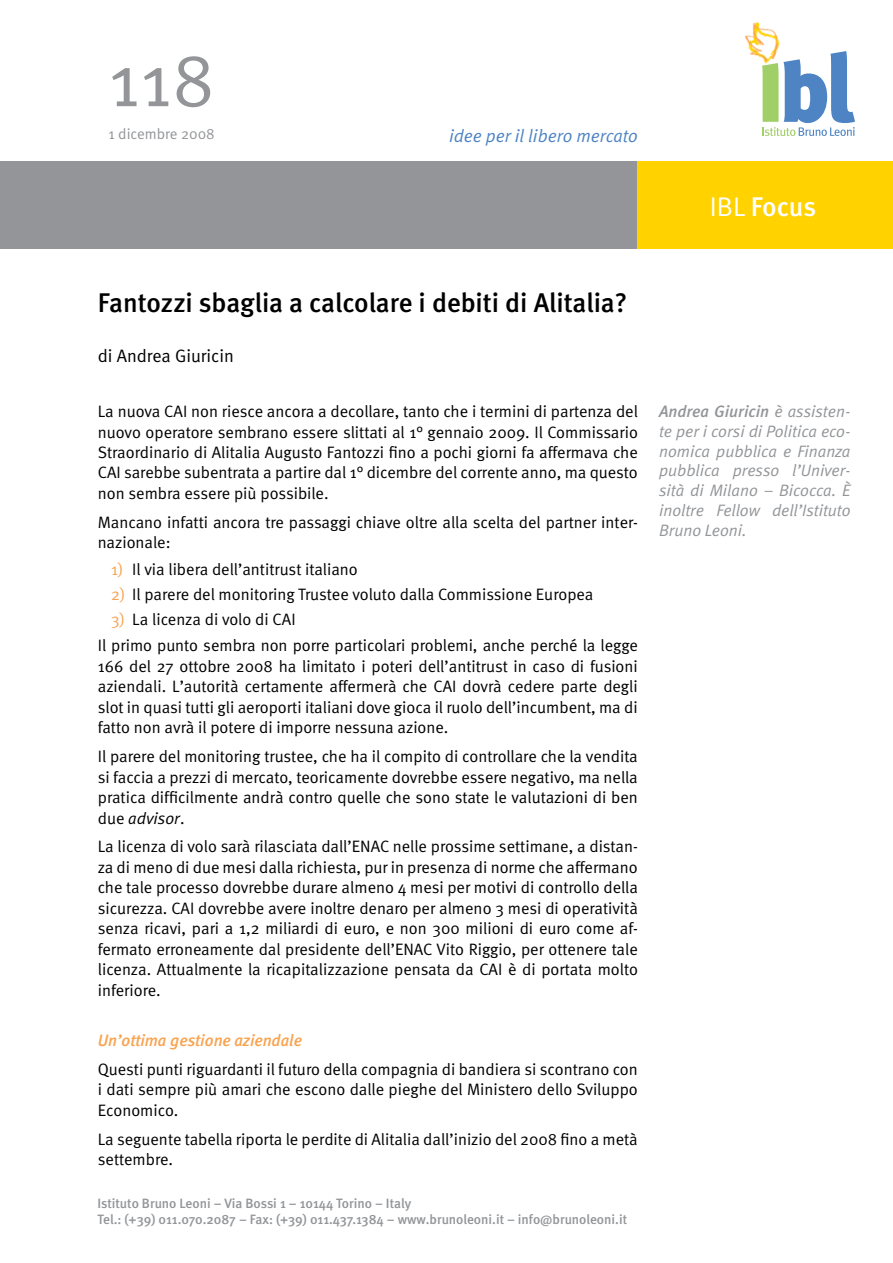
<style>
.page{position:relative;width:893px;height:1263px;background:#fff}
.page>*{position:absolute;margin:0;border:0;box-sizing:border-box;transform-origin:0 0}
.t1{font:75px "Meta Normal";color:#939598}
.t2{font:500 27px "Meta";letter-spacing:-.005em;color:#000}
.t3{font:500 27px "Meta";letter-spacing:-.005em;color:#fff}
.t4{font:italic 18px "Meta Normal";color:#4e84c4}
.t5{font:18px "Meta Normal LF";color:#000}
.t6{font:16.5px/20.4px "Meta Normal";color:#000;text-align:justify}
.t7{font:italic 16.5px/19.8px "Meta Normal LF";color:#939598;text-align:justify}
.t8{font:italic 500 16.5px "Meta";color:#f9a350}
.t9{font:italic 16.5px "Meta Medium LF";color:#939598}
.t10{font:italic 16.5px "Meta Normal LF";color:#000}
.t11{font:16.5px "Meta Normal";color:#f9a350}
.t12{font:15px "Meta Normal";color:#939598}
.t13{font:500 13.5px/16.2px "Meta";color:#939598}
.s1{font-family:"Meta Normal";font-weight:400}
.s2{color:#f9a350}
.s3{font-family:"Meta Normal";font-style:normal}
.s4{font-family:"Meta Normal LF"}
</style>
<div class="page">
<div style="left:0;top:161px;width:714px;height:87px;background:#939598"></div>
<div style="left:638px;top:161px;width:255px;height:87px;background:#ffd200"></div>
<svg style="left:762px;top:51px;width:93px;height:85px"></svg>
<img style="left:744px;top:22px;width:45px;height:49px">
<h1 class="t1" style="left:108px;top:37px;width:108px">118</h1>
<p class="t12" style="left:108px;top:126px;width:108px">1 dicembre 2008</p>
<p class="t4" style="left:449px;top:125px;width:190px">idee per il libero mercato</p>
<h2 class="t3" style="left:710px;top:190px;width:108px"><span class="s1">IBL</span> Focus</h2>
<h2 class="t2" style="left:98px;top:287px;width:531px">Fantozzi sbaglia a calcolare i debiti di Alitalia?</h2>
<p class="t5" style="left:98px;top:345px;width:138px">di Andrea Giuricin</p>
<p class="t6" style="left:98px;top:401px;width:542px">La nuova CAI non riesce ancora a decollare, tanto che i termini di partenza del nuovo operatore sembrano essere slittati al 1° gennaio 2009. Il Commissario Straordinario di Alitalia Augusto Fantozzi fino a pochi giorni fa affermava che CAI sarebbe subentrata a partire dal 1° dicembre del corrente anno, ma questo non sembra essere più possibile.</p>
<p class="t6" style="left:98px;top:512px;width:542px">Mancano infatti ancora tre passaggi chiave oltre alla scelta del partner inter&shy;nazionale:</p>
<p class="t6" style="left:132px;top:559px;width:227px">Il via libera dell’antitrust italiano</p>
<p class="t6" style="left:111px;top:584px;width:484px"><span class="s2">2)</span> Il parere del monitoring Trustee voluto dalla Commissione Europea</p>
<p class="t6" style="left:98px;top:605px;width:542px;line-height:26.8px;text-indent:14px"><span class="s2">3)</span> La licenza di volo di CAI<br>Il primo punto sembra non porre particolari problemi, anche perché la legge</p>
<p class="t6" style="left:98px;top:656px;width:542px">166 del 27 ottobre 2008 ha limitato i poteri dell’antitrust in caso di fusioni aziendali. L’autorità certamente affermerà che CAI dovrà cedere parte degli slot in quasi tutti gli aeroporti italiani dove gioca il ruolo dell’incumbent, ma di fatto non avrà il potere di imporre nessuna azione.</p>
<p class="t6" style="left:98px;top:746px;width:542px">Il parere del monitoring trustee, che ha il compito di controllare che la vendita si faccia a prezzi di mercato, teoricamente dovrebbe essere negativo, ma nella pratica difficilmente andrà contro quelle che sono state le valutazioni di ben</p>
<p class="t10" style="left:98px;top:808px;width:88px"><span class="s3">due</span> advisor<span class="s3">.</span></p>
<p class="t6" style="left:98px;top:836px;width:542px">La licenza di volo sarà rilasciata dall’ENAC nelle prossime settimane, a distan&shy;za di meno di due mesi dalla richiesta, pur in presenza di norme che affermano che tale processo dovrebbe durare almeno 4 mesi per motivi di controllo della sicurezza. CAI dovrebbe avere inoltre denaro per almeno 3 mesi di operatività senza ricavi, pari a 1,2 miliardi di euro, e non 300 milioni di euro come af&shy;fermato erroneamente dal presidente dell’ENAC Vito Riggio, per ottenere tale licenza. Attualmente la ricapitalizzazione pensata da CAI è di portata molto inferiore.</p>
<p class="t8" style="left:98px;top:1030px;width:206px">Un’ottima gestione aziendale</p>
<p class="t6" style="left:98px;top:1059px;width:542px">Questi punti riguardanti il futuro della compagnia di bandiera si scontrano con i dati sempre più amari che escono dalle pieghe del Ministero dello Sviluppo Economico.</p>
<p class="t6" style="left:98px;top:1128px;width:541px">La seguente tabella riporta le perdite di Alitalia dall’inizio del 2008 fino a metà settembre.</p>
<p class="t11" style="left:111px;top:560px;width:14px">1)</p>
<p class="t13" style="left:97px;top:1196px;width:531px">Istituto Bruno Leoni – Via Bossi 1 – 10144 Torino – Italy<br>Tel.: (+39) 011.070.2087 – Fax: (+39) 011.437.1384 – www.brunoleoni.it – info@brunoleoni.it</p>
<p class="t9" style="left:659px;top:402px;width:193px">Andrea Giuricin <span class="s4">è assisten-</span></p>
<p class="t7" style="left:659px;top:421px;width:193px">te per i corsi di Politica eco&shy;nomica pubblica e Finanza pubblica presso l’Univer&shy;sità di Milano – Bicocca. È inoltre Fellow dell’Istituto Bruno Leoni.</p>
</div>
